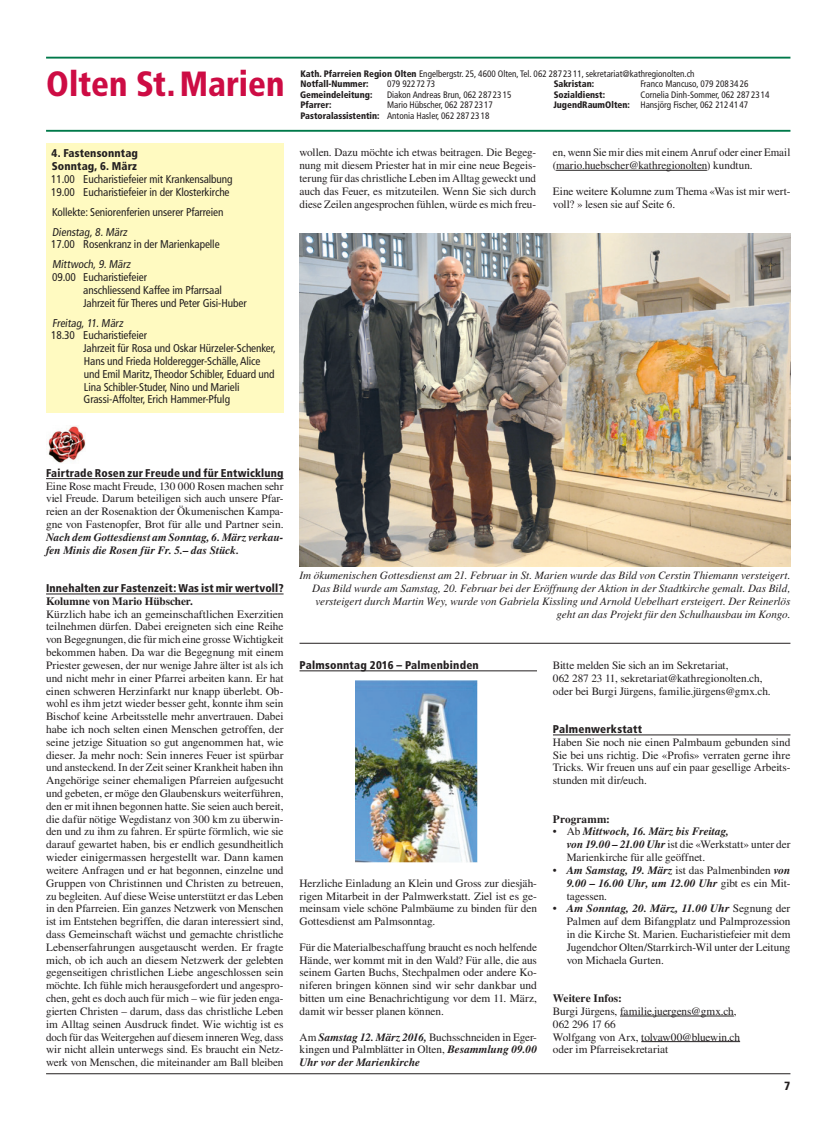
<style>
.page{position:relative;width:833px;height:1134px;background:#fff}
.page>*{position:absolute;margin:0;border:0;box-sizing:border-box;transform-origin:0 0}
.t1{font:900 condensed 35px "Frutiger";color:#cd0c44;scale:.95 1}
.t2{font:900 condensed 11.88px "Frutiger";color:#231f20}
.t3{font:11.25px/12.8px "Times";letter-spacing:-.005em;color:#231f20;text-align:justify}
.t4{font:condensed 11.25px/12.9px "Frutiger";letter-spacing:-.01em;color:#231f20}
.t5{font:italic 11.25px/12.9px "Times";color:#231f20;text-align:right}
.t6{font:italic 700 11.25px/12.8px "Times";letter-spacing:.005em;color:#231f20;text-align:justify}
.t7{font:900 condensed 11.25px/12.9px "Frutiger";letter-spacing:.015em;color:#231f20}
.t8{font:700 11.25px "Times";color:#231f20}
.t9{font:condensed 9.38px/10.6px "Frutiger";color:#231f20}
.t10{font:900 condensed 9.38px "Frutiger";color:#231f20}
.s1{font-weight:900}
.s2{font-weight:400;font-style:normal}
.s3{font-weight:700;font-style:italic}
</style>
<div class="page">
<hr style="left:46px;top:57px;width:744px;height:2px;background:#00794a">
<hr style="left:46px;top:130px;width:744px;height:2px;background:#00794a">
<hr style="left:46px;top:1073px;width:744px;height:1px;background:#231f20">
<div style="left:46px;top:144px;width:237px;height:269px;background:#fffac1"></div>
<hr style="left:46px;top:478px;width:237px;height:1px;background:#231f20">
<hr style="left:46px;top:594px;width:237px;height:1px;background:#231f20">
<img style="left:299px;top:233px;width:491px;height:333px">
<hr style="left:556px;top:170px;width:151px;height:1px;background:#231f20">
<hr style="left:299px;top:671px;width:238px;height:1px;background:#231f20">
<hr style="left:299px;top:643px;width:491px;height:1px;background:#231f20">
<hr style="left:553px;top:735px;width:237px;height:1px;background:#231f20">
<hr style="left:620px;top:1016px;width:114px;height:1px;background:#231f20">
<hr style="left:641px;top:1041px;width:99px;height:1px;background:#231f20">
<img style="left:356px;top:680px;width:121px;height:182px">
<img style="left:48px;top:425px;width:38px;height:38px">
<h1 class="t1" style="left:46px;top:63px;width:252px">Olten St.Marien</h1>
<p class="t7" style="left:52px;top:147px;width:88px">4. Fastensonntag<br>Sonntag, 6. März</p>
<p class="t4" style="left:51px;top:173px;width:183px">11.00 Eucharistiefeier mit Krankensalbung<br>19.00 Eucharistiefeier in der Klosterkirche</p>
<p class="t4" style="left:52px;top:202px;width:173px;line-height:19.9px">Kollekte: Seniorenferien unserer Pfarreien<br>Dienstag,8.März</p>
<p class="t4" style="left:51px;top:235px;width:170px;line-height:19.9px">17.00 Rosenkranz in der Marienkapelle<br>Mittwoch,9.März</p>
<p class="t4" style="left:83px;top:271px;width:165px;text-indent:-31px">09.00 Eucharistiefeier<br>anschliessend Kaffee im Pfarrsaal<br>Jahrzeit für Theres und Peter Gisi-Huber</p>
<p class="t4" style="left:52px;top:316px;width:74px">Freitag,11.März</p>
<p class="t4" style="left:51px;top:329px;width:97px">18.30 Eucharistiefeier</p>
<p class="t4" style="left:83px;top:342px;width:194px">Jahrzeit für Rosa und Oskar Hürzeler-Schenker,</p>
<p class="t4" style="left:84px;top:355px;width:178px">Hans und Frieda Holderegger-Schälle, Alice</p>
<p class="t4" style="left:84px;top:368px;width:192px">und Emil Maritz, Theodor Schibler, Eduard und</p>
<p class="t4" style="left:84px;top:380px;width:157px">Lina Schibler-Studer, Nino und Marieli</p>
<p class="t4" style="left:84px;top:393px;width:148px">Grassi-Affolter, Erich Hammer-Pfulg</p>
<p class="t9" style="left:300px;top:68px;width:396px"><span class="s1">Kath. Pfarreien Region Olten</span> Engelbergstr. 25, 4600 Olten, Tel. 062 287 23 11, sekretariat@kathregionolten.ch<br><span class="s1">Notfall-Nummer:</span></p>
<p class="t10" style="left:553px;top:78px;width:42px">Sakristan:</p>
<p class="t9" style="left:640px;top:78px;width:109px">Franco Mancuso, 079 208 34 26</p>
<p class="t10" style="left:553px;top:89px;width:53px">Sozialdienst:</p>
<p class="t9" style="left:387px;top:78px;width:50px">079 922 72 73</p>
<p class="t10" style="left:300px;top:89px;width:74px">Gemeindeleitung:</p>
<p class="t9" style="left:387px;top:89px;width:126px">Diakon Andreas Brun, 062 287 23 15</p>
<p class="t10" style="left:300px;top:99px;width:33px">Pfarrer:</p>
<p class="t9" style="left:553px;top:89px;width:218px;text-indent:87px">Cornelia Dinh-Sommer, 062 287 23 14<br><span class="s1">JugendRaumOlten:</span> Hansjörg Fischer, 062 212 41 47</p>
<p class="t9" style="left:300px;top:100px;width:194px;text-indent:87px">Mario Hübscher, 062 287 23 17<br><span class="s1">Pastoralassistentin:</span> Antonia Hasler, 062 287 23 18</p>
<p class="t3" style="left:299px;top:146px;width:238px">wollen. Dazu möchte ich etwas beitragen. Die Begeg&shy;nung mit diesem Priester hat in mir eine neue Begeis&shy;terung für das christliche Leben im Alltag geweckt und auch das Feuer, es mitzuteilen. Wenn Sie sich durch diese Zeilen angesprochen fühlen, würde es mich freu-</p>
<p class="t3" style="left:553px;top:146px;width:239px">en, wenn Sie mir dies mit einem Anruf oder einer Email (mario.huebscher@kathregionolten) kundtun.</p>
<p class="t3" style="left:553px;top:184px;width:239px">Eine weitere Kolumne zum Thema «Was ist mir wert&shy;voll? » lesen sie auf Seite 6.</p>
<p class="t7" style="left:46px;top:466px;width:239px">Fairtrade Rosen zur Freude und für Entwicklung</p>
<p class="t3" style="left:46px;top:479px;width:239px">Eine Rose macht Freude, 130 000 Rosen machen sehr viel Freude. Darum beteiligen sich auch unsere Pfar&shy;reien an der Rosenaktion der Ökumenischen Kampa&shy;gne von Fastenopfer, Brot für alle und Partner sein.</p>
<p class="t6" style="left:46px;top:530px;width:239px">Nach dem Gottesdienst am Sonntag, 6. März verkau&shy;fen Minis die Rosen für Fr. 5.– das Stück.</p>
<p class="t7" style="left:46px;top:582px;width:239px">Innehalten zur Fastenzeit: Was ist mir wertvoll?</p>
<p class="t8" style="left:46px;top:594px;width:148px">Kolumne von Mario Hübscher.</p>
<p class="t3" style="left:46px;top:607px;width:239px">Kürzlich habe ich an gemeinschaftlichen Exerzitien teilnehmen dürfen. Dabei ereigneten sich eine Reihe von Begegnungen, die für mich eine grosse Wichtigkeit bekommen haben. Da war die Begegnung mit einem Priester gewesen, der nur wenige Jahre älter ist als ich und nicht mehr in einer Pfarrei arbeiten kann. Er hat einen schweren Herzinfarkt nur knapp überlebt. Ob&shy;wohl es ihm jetzt wieder besser geht, konnte ihm sein Bischof keine Arbeitsstelle mehr anvertrauen. Dabei habe ich noch selten einen Menschen getroffen, der seine jetzige Situation so gut angenommen hat, wie dieser. Ja mehr noch: Sein inneres Feuer ist spürbar und ansteckend. In der Zeit seiner Krankheit haben ihn Angehörige seiner ehemaligen Pfarreien aufgesucht und gebeten, er möge den Glaubenskurs weiterführen, den er mit ihnen begonnen hatte. Sie seien auch bereit, die dafür nötige Wegdistanz von 300 km zu überwin&shy;den und zu ihm zu fahren. Er spürte förmlich, wie sie darauf gewartet haben, bis er endlich gesundheitlich wieder einigermassen hergestellt war. Dann kamen weitere Anfragen und er hat begonnen, einzelne und Gruppen von Christinnen und Christen zu betreuen, zu begleiten. Auf diese Weise unterstützt er das Leben in den Pfarreien. Ein ganzes Netzwerk von Menschen ist im Entstehen begriffen, die daran interessiert sind, dass Gemeinschaft wächst und gemachte christliche Lebenserfahrungen ausgetauscht werden. Er fragte mich, ob ich auch an diesem Netzwerk der gelebten gegenseitigen christlichen Liebe angeschlossen sein möchte. Ich fühle mich herausgefordert und angespro&shy;chen, geht es doch auch für mich – wie für jeden enga&shy;gierten Christen – darum, dass das christliche Leben im Alltag seinen Ausdruck findet. Wie wichtig ist es doch für das Weitergehen auf diesem inneren Weg, dass wir nicht allein unterwegs sind. Es braucht ein Netz&shy;werk von Menschen, die miteinander am Ball bleiben</p>
<p class="t5" style="left:299px;top:569px;width:492px">Im ökumenischen Gottesdienst am 21. Februar in St. Marien wurde das Bild von Cerstin Thiemann versteigert.<br>Das Bild wurde am Samstag, 20. Februar bei der Eröffnung der Aktion in der Stadtkirche gemalt. Das Bild, versteigert durch Martin Wey, wurde von Gabriela Kissling und Arnold Uebelhart ersteigert. Der Reinerlös geht an das Projekt für den Schulhausbau im Kongo.</p>
<p class="t7" style="left:299px;top:658px;width:181px">Palmsonntag 2016 – Palmenbinden</p>
<p class="t3" style="left:299px;top:876px;width:239px">Herzliche Einladung an Klein und Gross zur diesjäh&shy;rigen Mitarbeit in der Palmwerkstatt. Ziel ist es ge&shy;meinsam viele schöne Palmbäume zu binden für den Gottesdienst am Palmsonntag.</p>
<p class="t3" style="left:299px;top:940px;width:239px">Für die Materialbeschaffung braucht es noch helfende Hände, wer kommt mit in den Wald? Für alle, die aus seinem Garten Buchs, Stechpalmen oder andere Ko&shy;niferen bringen können sind wir sehr dankbar und bitten um eine Benachrichtigung vor dem 11. März, damit wir besser planen können.</p>
<p class="t6" style="left:299px;top:1030px;width:239px"><span class="s2">Am</span> Samstag 12. März 2016, <span class="s2">Buchsschneiden in Eger&shy;kingen und Palmblätter in Olten,</span> Besammlung 09.00<br>Uhr vor der Marienkirche</p>
<p class="t3" style="left:553px;top:659px;width:219px;text-align:left">Bitte melden Sie sich an im Sekretariat,<br>062 287 23 11, sekretariat@kathregionolten.ch, oder bei Burgi Jürgens, familie.jürgens@gmx.ch.</p>
<p class="t7" style="left:553px;top:723px;width:91px">Palmenwerkstatt</p>
<p class="t3" style="left:553px;top:735px;width:239px">Haben Sie noch nie einen Palmbaum gebunden sind Sie bei uns richtig. Die «Profis» verraten gerne ihre Tricks. Wir freuen uns auf ein paar gesellige Arbeits&shy;stunden mit dir/euch.</p>
<p class="t8" style="left:553px;top:812px;width:59px">Programm:</p>
<p class="t3" style="left:567px;top:825px;width:225px;text-align:left;text-indent:-14px">• Ab <span class="s3">Mittwoch, 16. März bis Freitag,<br>von 19.00 – 21.00 Uhr</span> ist die «Werkstatt» unter der<br>Marienkirche für alle geöffnet.</p>
<p class="t6" style="left:567px;top:863px;width:225px;text-indent:-14px"><span class="s2">•</span> Am Samstag, 19. März <span class="s2">ist das Palmenbinden</span> von 9.00 – 16.00 Uhr, um 12.00 Uhr <span class="s2">gibt es ein Mit&shy;tagessen.</span></p>
<p class="t3" style="left:567px;top:902px;width:225px;text-indent:-14px">• <span class="s3">Am Sonntag, 20. März, 11.00 Uhr</span> Segnung der Palmen auf dem Bifangplatz und Palmprozession in die Kirche St. Marien. Eucharistiefeier mit dem Jugendchor Olten/Starrkirch-Wil unter der Leitung von Michaela Gurten.</p>
<p class="t8" style="left:553px;top:991px;width:70px">Weitere Infos:</p>
<p class="t3" style="left:553px;top:1004px;width:189px;text-align:left">Burgi Jürgens, familie.juergens@gmx.ch,<br>062 296 17 66<br>Wolfgang von Arx, tolvaw00@bluewin.ch oder im Pfarreisekretariat</p>
<p class="t2" style="left:784px;top:1078px;width:8px">7</p>
</div>
